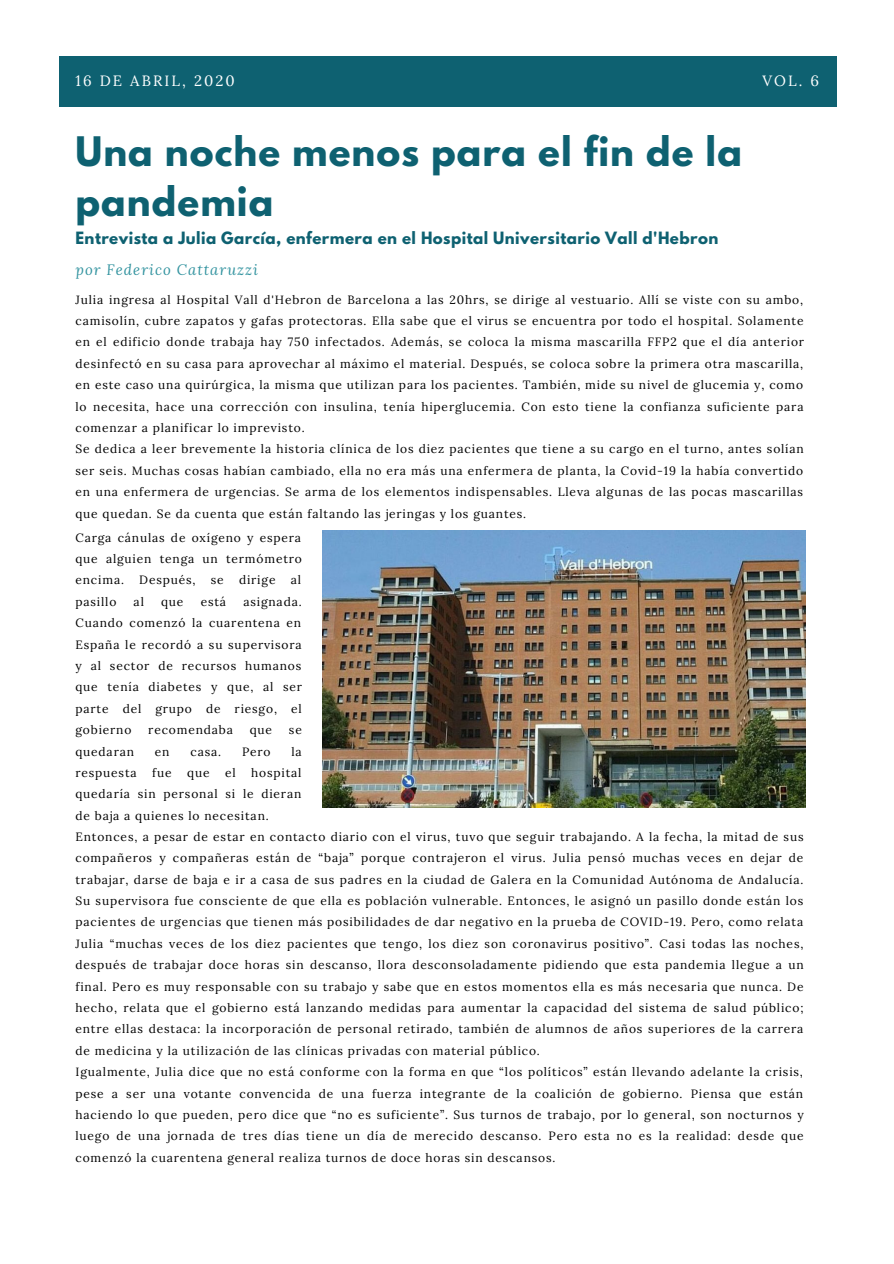
<style>
.page{position:relative;width:894px;height:1264px;background:#fff}
.page>*{position:absolute;margin:0;border:0;box-sizing:border-box;transform-origin:0 0}
.t1{font:700 36px/50.2px "League Spartan";letter-spacing:.03em;color:#0e6171}
.t2{font:700 15px "League Spartan";letter-spacing:.03em;color:#0e6171}
.t3{font:14.85px "Lora";letter-spacing:.14em;color:#fff}
.t4{font:italic 14.85px "Lora";letter-spacing:.07em;color:#3494a0}
.t5{font:12px/21.5px "Lora";letter-spacing:.07em;color:#000}
</style>
<div class="page">
<div style="left:60px;top:56px;width:776px;height:50px;background:#0e6171"></div>
<img style="left:322px;top:530px;width:482px;height:277px">
<p class="t3" style="left:75px;top:71px;width:161px">16 DE ABRIL, 2020</p>
<p class="t3" style="left:762px;top:71px;width:58px">VOL. 6</p>
<p class="t3" style="left:75px;top:71px;width:176px">30 DE MARZO, 2020</p>
<p class="t3" style="left:765px;top:71px;width:55px">VOL. 1</p>
<h1 class="t1" style="left:75px;top:131px;width:667px">Una noche menos para el fin de la pandemia</h1>
<p class="t2" style="left:75px;top:230px;width:644px">Entrevista a Julia García, enfermera en el Hospital Universitario Vall d'Hebron</p>
<p class="t4" style="left:75px;top:260px;width:184px">por Federico Cattaruzzi</p>
<p class="t5" style="left:75px;top:288px;width:729px">Julia ingresa al Hospital Vall d'Hebron de Barcelona a las 20hrs, se dirige al vestuario. Allí se viste con su ambo, camisolín, cubre zapatos y gafas protectoras. Ella sabe que el virus se encuentra por todo el hospital. Solamente en el edificio donde trabaja hay 750 infectados. Además, se coloca la misma mascarilla FFP2 que el día anterior desinfectó en su casa para aprovechar al máximo el material. Después, se coloca sobre la primera otra mascarilla, en este caso una quirúrgica, la misma que utilizan para los pacientes. También, mide su nivel de glucemia y, como lo necesita, hace una corrección con insulina, tenía hiperglucemia. Con esto tiene la confianza suficiente para comenzar a planificar lo imprevisto.<br>Se dedica a leer brevemente la historia clínica de los diez pacientes que tiene a su cargo en el turno, antes solían ser seis. Muchas cosas habían cambiado, ella no era más una enfermera de planta, la Covid-19 la había convertido en una enfermera de urgencias. Se arma de los elementos indispensables. Lleva algunas de las pocas mascarillas que quedan. Se da cuenta que están faltando las jeringas y los guantes.</p>
<p class="t5" style="left:75px;top:526px;width:228px;text-align:justify">Carga cánulas de oxígeno y espera que alguien tenga un termómetro encima.</p>
<p class="t5" style="left:139px;top:569px;width:58px">Después,</p>
<p class="t5" style="left:211px;top:569px;width:14px">se</p>
<p class="t5" style="left:239px;top:569px;width:38px">dirige</p>
<p class="t5" style="left:291px;top:569px;width:12px">al</p>
<p class="t5" style="left:75px;top:590px;width:42px">pasillo</p>
<p class="t5" style="left:134px;top:590px;width:12px">al</p>
<p class="t5" style="left:161px;top:590px;width:24px">que</p>
<p class="t5" style="left:201px;top:590px;width:27px">está</p>
<p class="t5" style="left:75px;top:590px;width:228px;text-align:justify;text-indent:168px">asignada.<br>Cuando comenzó la cuarentena en España le recordó a su supervisora y al sector de recursos humanos que tenía diabetes y que, al ser parte del grupo de riesgo, el gobierno</p>
<p class="t5" style="left:148px;top:719px;width:86px">recomendaba</p>
<p class="t5" style="left:250px;top:719px;width:24px">que</p>
<p class="t5" style="left:289px;top:719px;width:14px">se</p>
<p class="t5" style="left:75px;top:740px;width:60px">quedaran</p>
<p class="t5" style="left:155px;top:740px;width:16px">en</p>
<p class="t5" style="left:190px;top:740px;width:32px">casa.</p>
<p class="t5" style="left:242px;top:740px;width:30px">Pero</p>
<p class="t5" style="left:291px;top:740px;width:12px">la</p>
<p class="t5" style="left:75px;top:761px;width:63px">respuesta</p>
<p class="t5" style="left:152px;top:761px;width:21px">fue</p>
<p class="t5" style="left:187px;top:761px;width:24px">que</p>
<p class="t5" style="left:225px;top:761px;width:12px">el</p>
<p class="t5" style="left:75px;top:762px;width:729px;text-indent:176px">hospital<br>quedaría sin personal si le dieran<br>de baja a quienes lo necesitan.<br>Entonces, a pesar de estar en contacto diario con el virus, tuvo que seguir trabajando. A la fecha, la mitad de sus compañeros y compañeras están de “baja” porque contrajeron el virus. Julia pensó muchas veces en dejar de trabajar, darse de baja e ir a casa de sus padres en la ciudad de Galera en la Comunidad Autónoma de Andalucía.<br>Su supervisora fue consciente de que ella es población vulnerable. Entonces, le asignó un pasillo donde están los pacientes de urgencias que tienen más posibilidades de dar negativo en la prueba de COVID-19. Pero, como relata Julia “muchas veces de los diez pacientes que tengo, los diez son coronavirus positivo”. Casi todas las noches, después de trabajar doce horas sin descanso, llora desconsoladamente pidiendo que esta pandemia llegue a un final. Pero es muy responsable con su trabajo y sabe que en estos momentos ella es más necesaria que nunca. De hecho, relata que el gobierno está lanzando medidas para aumentar la capacidad del sistema de salud público; entre ellas destaca: la incorporación de personal retirado, también de alumnos de años superiores de la carrera de medicina y la utilización de las clínicas privadas con material público.<br>Igualmente, Julia dice que no está conforme con la forma en que “los políticos” están llevando adelante la crisis, pese a ser una votante convencida de una fuerza integrante de la coalición de gobierno. Piensa que están haciendo lo que pueden, pero dice que “no es suficiente”. Sus turnos de trabajo, por lo general, son nocturnos y luego de una jornada de tres días tiene un día de merecido descanso. Pero esta no es la realidad: desde que comenzó la cuarentena general realiza turnos de doce horas sin descansos.</p>
</div>
